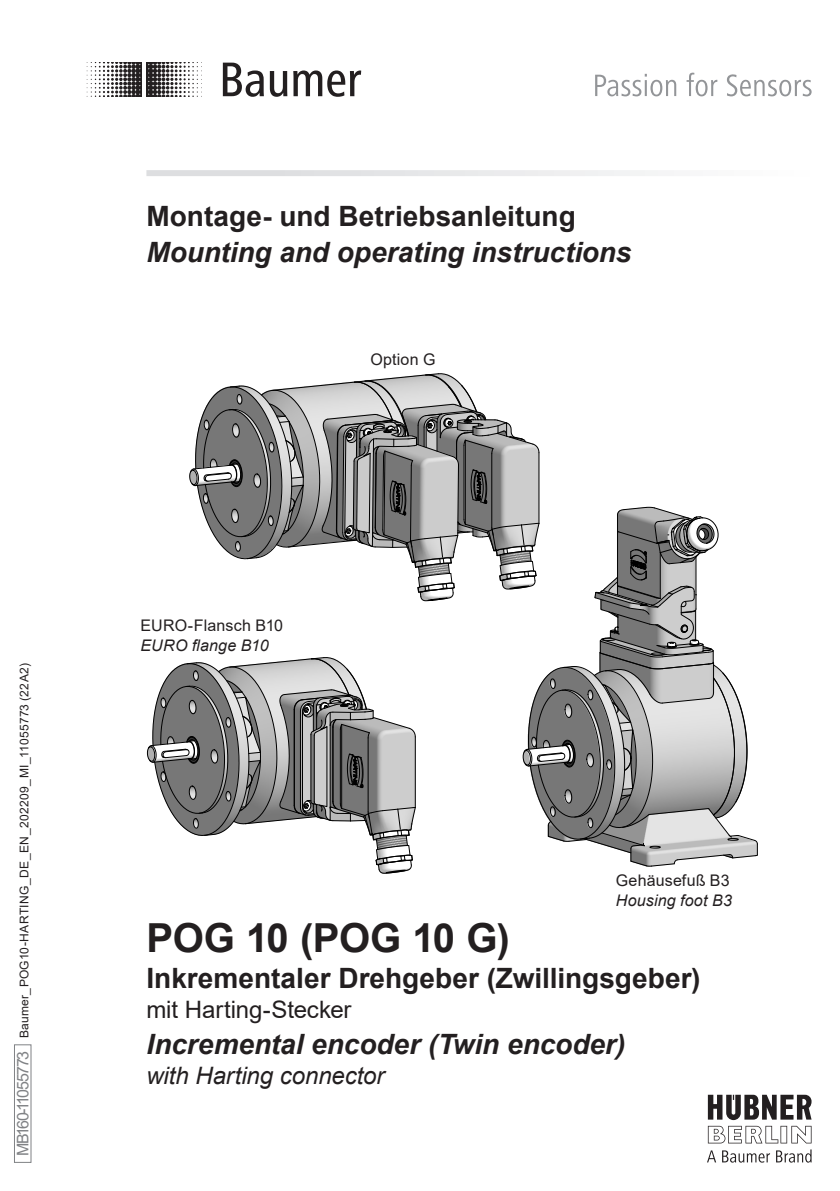
<style>
.page{position:relative;width:840px;height:1191px;background:#fff}
.page>*{position:absolute;margin:0;border:0;box-sizing:border-box;transform-origin:0 0}
.t1{font:700 40px "Arial";letter-spacing:-.01em;color:#231f20}
.t2{font:700 28px "Arial";color:#231f20}
.t3{font:italic 700 28px "Arial";letter-spacing:-.005em;color:#231f20}
.t4{font:italic 24px "Arial";letter-spacing:-.005em;color:#231f20}
.t5{font:24px "Arial";letter-spacing:-.005em;color:#231f20}
.t6{font:16px "Arial";letter-spacing:.01em;color:#231f20}
.t7{font:italic 16px "Arial";letter-spacing:.01em;color:#231f20}
.t8{font:12px "Arial";letter-spacing:.025em;color:#231f20}
.s1{font-size:16px;color:#808285}
</style>
<div class="page">
<svg style="left:223px;top:63px;width:41px;height:34px"></svg>
<svg style="left:270px;top:71px;width:17px;height:26px"></svg>
<svg style="left:293px;top:70px;width:68px;height:27px"></svg>
<svg style="left:87px;top:62px;width:115px;height:35px"></svg>
<svg style="left:146px;top:170px;width:512px;height:6px;fill:#e5e6e8"></svg>
<svg style="left:595px;top:74px;width:81px;height:22px"></svg>
<svg style="left:686px;top:73px;width:31px;height:23px"></svg>
<svg style="left:727px;top:74px;width:84px;height:22px"></svg>
<svg style="left:707px;top:1094px;width:104px;height:68px"></svg>
<div style="left:14px;top:1044px;width:17px;height:118px;border:1px solid #808285"></div>
<svg style="left:147px;top:373px;width:610px;height:500px"></svg>
<p class="t8" style="left:16px;top:1156px;width:495px;rotate:-90deg"><span class="s1">MB160 - 11055773</span> Baumer_POG10-HARTING_DE_EN_202209_MI_11055773 (22A2)</p>
<p class="t2" style="left:146px;top:196px;width:430px">Montage- und Betriebsanleitung</p>
<p class="t3" style="left:146px;top:233px;width:486px">Mounting and operating instructions</p>
<p class="t6" style="left:370px;top:348px;width:67px">Option G</p>
<p class="t6" style="left:140px;top:614px;width:144px">EURO-Flansch B10</p>
<p class="t7" style="left:140px;top:635px;width:129px">EURO flange B10</p>
<p class="t6" style="left:615px;top:869px;width:115px">Gehäusefuß B3</p>
<p class="t7" style="left:615px;top:890px;width:118px">Housing foot B3</p>
<h1 class="t1" style="left:146px;top:910px;width:364px">POG 10 (POG 10 G)</h1>
<p class="t2" style="left:146px;top:958px;width:555px">Inkrementaler Drehgeber (Zwillingsgeber)</p>
<p class="t5" style="left:146px;top:993px;width:206px">mit Harting-Stecker</p>
<p class="t3" style="left:146px;top:1025px;width:480px">Incremental encoder (Twin encoder)</p>
<p class="t4" style="left:146px;top:1060px;width:239px">with Harting connector</p>
</div>
